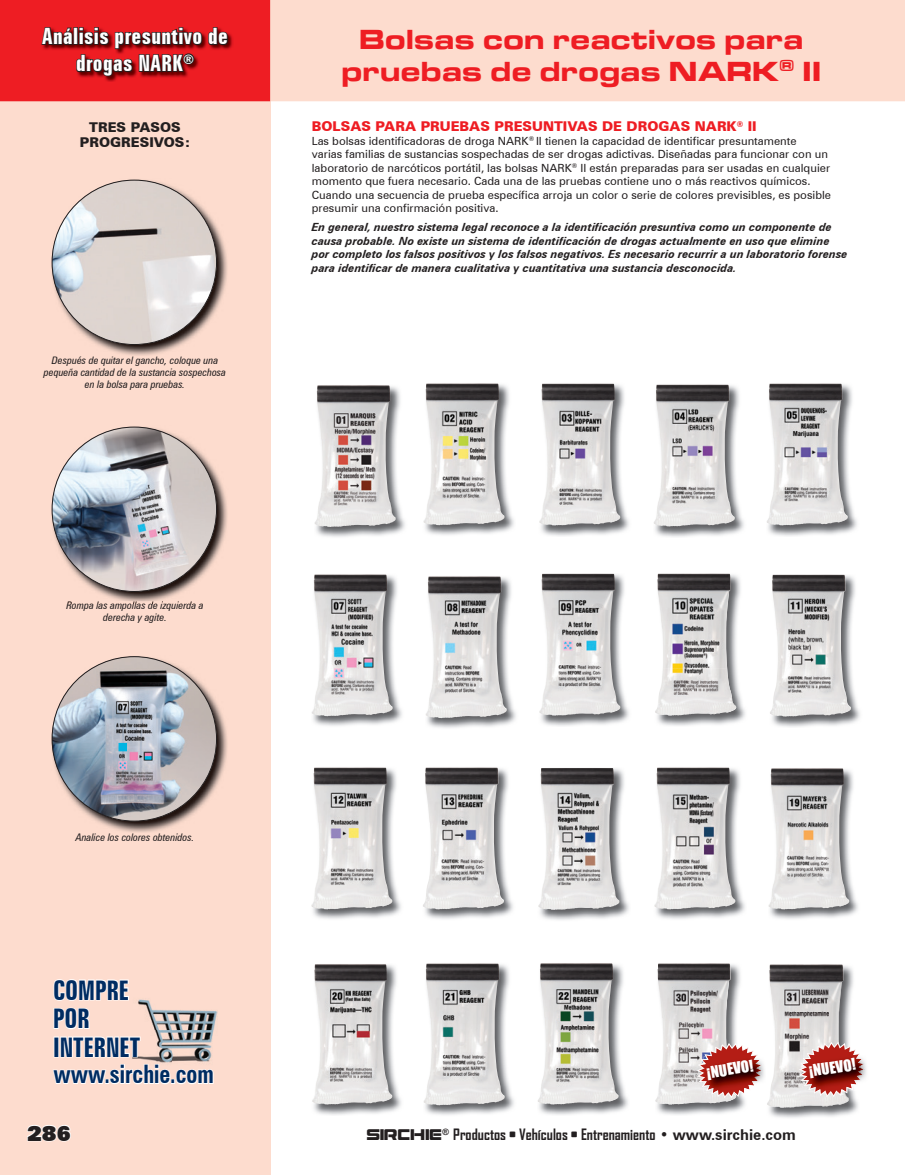
<style>
.page{position:relative;width:905px;height:1175px;background:#fff}
.page>*{position:absolute;margin:0;border:0;box-sizing:border-box;transform-origin:0 0}
.t1{font:28.5px/31.5px "Microgramma D Bold Exte";letter-spacing:.04em;color:#ee1d23;text-align:center;scale:.96 1}
.t2{font:700 extra-condensed 27px/28.5px "Zurich BT";color:#002c62;scale:.96 1}
.t3{font:700 condensed 25.5px "Zurich BT";color:#002c62;scale:.87 1}
.t4{font:700 extra-condensed 22.5px/27px "Zurich BT";letter-spacing:.02em;color:#fff;text-align:center}
.t5{font:900 21px "Zurich BT";color:#231f20}
.t6{font:700 15px "Agency FB";color:#231f20}
.t7{font:15px "Impact";color:#fff}
.t8{font:900 13.5px "Zurich BT";color:#ee1d23}
.t9{font:900 13.5px/15px "Zurich BT";color:#231f20;text-align:center}
.t10{font:11.25px/13.5px "Zurich BT";color:#231f20}
.t11{font:italic 700 11.25px/13.5px "Zurich BT";color:#231f20}
.t12{font:italic condensed 10.5px/12px "Zurich BT";color:#231f20;text-align:center}
.s1{font-family:"Sirchie"}
.s2{font-family:"Zurich BT"}
</style>
<div class="page">
<div style="left:270px;top:0;width:634px;height:101px;background:#fddcce"></div>
<div style="left:0;top:88px;width:270px;height:1086px;background:#fddcce"></div>
<svg style="left:27px;top:1125px;width:44px;height:17px"></svg>
<svg style="left:0;top:0;width:270px;height:101px;background:#d01a1f"></svg>
<img style="left:51px;top:179px;width:176px;height:177px">
<img style="left:52px;top:180px;width:164px;height:164px;border-radius:82px">
<img style="left:51px;top:656px;width:176px;height:176px">
<img style="left:52px;top:656px;width:164px;height:165px;border-radius:82px">
<img style="left:51px;top:426px;width:176px;height:175px">
<img style="left:67px;top:601px;width:125px;height:2px">
<img style="left:52px;top:427px;width:164px;height:164px;border-radius:82px">
<img style="left:657px;top:965px;width:88px;height:150px">
<img style="left:655px;top:963px;width:81px;height:141px">
<img style="left:316px;top:388px;width:89px;height:149px">
<img style="left:314px;top:385px;width:82px;height:142px">
<img style="left:657px;top:574px;width:88px;height:152px">
<img style="left:657px;top:573px;width:73px;height:48px">
<img style="left:661px;top:621px;width:66px;height:47px">
<img style="left:655px;top:668px;width:81px;height:47px">
<img style="left:772px;top:577px;width:88px;height:150px">
<img style="left:770px;top:574px;width:81px;height:143px">
<img style="left:313px;top:770px;width:88px;height:149px">
<img style="left:311px;top:767px;width:82px;height:142px">
<img style="left:540px;top:770px;width:89px;height:150px">
<img style="left:538px;top:768px;width:82px;height:142px">
<img style="left:656px;top:770px;width:89px;height:149px">
<img style="left:654px;top:767px;width:82px;height:142px">
<img style="left:425px;top:386px;width:89px;height:149px">
<img style="left:423px;top:383px;width:82px;height:142px">
<img style="left:425px;top:966px;width:89px;height:149px">
<img style="left:424px;top:963px;width:81px;height:142px">
<img style="left:541px;top:386px;width:88px;height:150px">
<img style="left:539px;top:383px;width:82px;height:143px">
<img style="left:655px;top:387px;width:89px;height:150px">
<img style="left:654px;top:384px;width:81px;height:143px">
<img style="left:768px;top:386px;width:89px;height:150px">
<img style="left:767px;top:383px;width:81px;height:142px">
<img style="left:313px;top:577px;width:89px;height:149px">
<img style="left:312px;top:574px;width:81px;height:142px">
<img style="left:427px;top:579px;width:89px;height:149px">
<img style="left:426px;top:576px;width:81px;height:142px">
<img style="left:541px;top:576px;width:88px;height:150px">
<img style="left:539px;top:573px;width:82px;height:143px">
<img style="left:425px;top:770px;width:88px;height:149px">
<img style="left:423px;top:767px;width:81px;height:142px">
<img style="left:314px;top:966px;width:87px;height:149px">
<img style="left:312px;top:964px;width:81px;height:140px">
<img style="left:539px;top:966px;width:89px;height:149px">
<img style="left:538px;top:963px;width:81px;height:141px">
<img style="left:770px;top:771px;width:88px;height:148px">
<img style="left:768px;top:768px;width:82px;height:141px">
<img style="left:137px;top:999px;width:80px;height:30px">
<svg style="left:53px;top:979px;width:76px;height:22px"></svg>
<svg style="left:53px;top:1007px;width:161px;height:78px"></svg>
<img style="left:769px;top:966px;width:89px;height:152px">
<img style="left:769px;top:964px;width:74px;height:48px">
<img style="left:773px;top:1012px;width:66px;height:47px">
<img style="left:767px;top:1059px;width:82px;height:48px">
<svg style="left:799px;top:1042px;width:61px;height:54px"></svg>
<img style="left:763px;top:1066px;width:1px;height:12px">
<svg style="left:696px;top:1043px;width:62px;height:54px"></svg>
<img style="left:703px;top:1056px;width:60px;height:36px">
<img style="left:865px;top:1064px;width:1px;height:13px">
<img style="left:806px;top:1055px;width:59px;height:36px">
<h3 class="t4" style="left:42px;top:23px;width:187px">Análisis presuntivo de drogas NARK<sup>®</sup></h3>
<p class="t9" style="left:80px;top:119px;width:112px">TRES PASOS<br>PROGRESIVOS:</p>
<p class="t12" style="left:44px;top:354px;width:184px">Después de quitar el gancho, coloque una pequeña cantidad de la sustancia sospechosa en la bolsa para pruebas.</p>
<h1 class="t1" style="left:342px;top:23px;width:500px">Bolsas con reactivos para pruebas de drogas NARK<sup>®</sup> II</h1>
<p class="t8" style="left:312px;top:118px;width:446px">BOLSAS PARA PRUEBAS PRESUNTIVAS DE DROGAS NARK<sup>®</sup> II</p>
<p class="t10" style="left:312px;top:133px;width:521px">Las bolsas identificadoras de droga NARK<sup>®</sup> II tienen la capacidad de identificar presuntamente<br>varias familias de sustancias sospechadas de ser drogas adictivas. Diseñadas para funcionar con un laboratorio de narcóticos portátil, las bolsas NARK<sup>®</sup> II están preparadas para ser usadas en cualquier momento que fuera necesario. Cada una de las pruebas contiene uno o más reactivos químicos.<br>Cuando una secuencia de prueba específica arroja un color o serie de colores previsibles, es posible presumir una confirmación positiva.</p>
<p class="t11" style="left:312px;top:220px;width:537px">En general, nuestro sistema legal reconoce a la identificación presuntiva como un componente de causa probable. No existe un sistema de identificación de drogas actualmente en uso que elimine por completo los falsos positivos y los falsos negativos. Es necesario recurrir a un laboratorio forense para identificar de manera cualitativa y cuantitativa una sustancia desconocida.</p>
<p class="t12" style="left:66px;top:599px;width:139px">Rompa las ampollas de izquierda a derecha y agite.</p>
<p class="t12" style="left:76px;top:831px;width:120px">Analice los colores obtenidos.</p>
<h2 class="t2" style="left:53px;top:976px;width:92px">COMPRE<br>POR<br>INTERNET</h2>
<h3 class="t3" style="left:53px;top:1058px;width:186px">www.sirchie.com</h3>
<h3 class="t7" style="left:705px;top:1061px;width:48px;rotate:-9deg">¡NUEVO!</h3>
<h3 class="t7" style="left:807px;top:1059px;width:48px;rotate:-9deg">¡NUEVO!</h3>
<h3 class="t5" style="left:27px;top:1120px;width:46px">286</h3>
<h3 class="t6" style="left:367px;top:1125px;width:430px"><span class="s1">SIRCHIE</span><sup>®</sup> Productos • Vehículos • Entrenamiento <span class="s2">• www.sirchie.com</span></h3>
</div>
